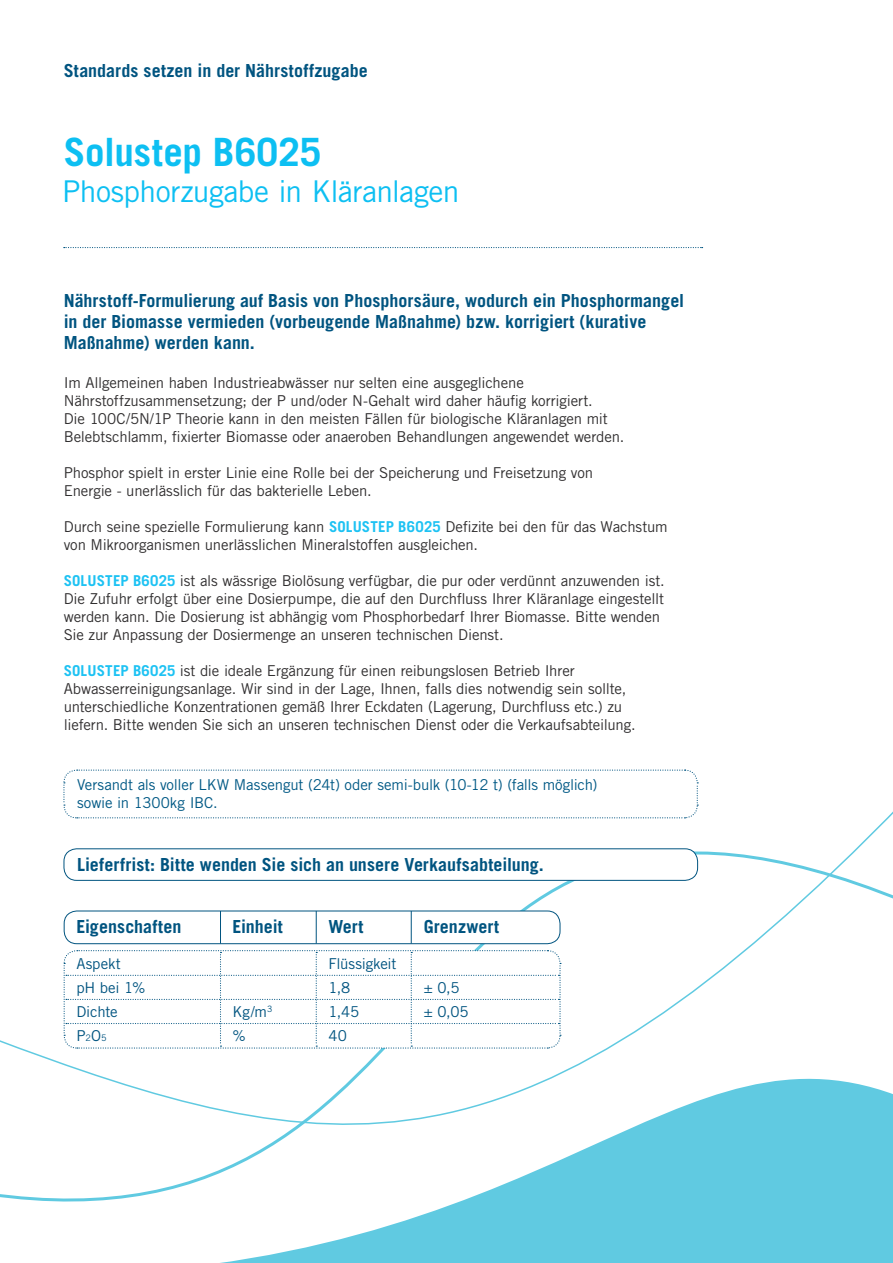
<style>
.page{position:relative;width:893px;height:1263px;background:#fff}
.page>*{position:absolute;margin:0;border:0;box-sizing:border-box;transform-origin:0 0}
.t1{font:700 39px "Trade Gothic LT Std";color:#0dbff2}
.t2{font:30px "Trade Gothic LT Std";letter-spacing:-.02em;color:#0dbff2}
.t3{font:700 18px/21px "Trade Gothic LT Std";color:#005480}
.t4{font:15px/18px "Trade Gothic LT Std";letter-spacing:-.01em;color:#312f30}
.t5{font:15px/18px "Trade Gothic LT Std";letter-spacing:-.01em;color:#005985}
.t6{font:15px/24px "Trade Gothic LT Std";letter-spacing:-.01em;color:#005480}
.s1{font-weight:700;color:#1dc2f3}
.s2{font-size:9px}
</style>
<div class="page">
<svg style="left:0;top:804px;width:893px;height:392px"></svg>
<svg style="left:33px;top:1003px;width:860px;height:260px"></svg>
<div style="left:64px;top:911px;width:496px;height:33px;background:#fff;border-radius:13px"></div>
<div style="left:64px;top:911px;width:496px;height:33px;border:1px solid #005480;border-radius:13px"></div>
<hr style="left:220px;top:911px;width:1px;height:32px;background:#005480">
<hr style="left:316px;top:911px;width:1px;height:32px;background:#005480">
<hr style="left:411px;top:911px;width:1px;height:32px;background:#005480">
<svg style="left:64px;top:247px;width:639px;height:1px"></svg>
<div style="left:64px;top:849px;width:634px;height:31px;background:#fff;border-radius:13px"></div>
<div style="left:64px;top:848px;width:634px;height:33px;border:1px solid #005480;border-radius:13px"></div>
<svg style="left:63px;top:769px;width:635px;height:50px"></svg>
<svg style="left:63px;top:949px;width:498px;height:100px"></svg>
<p class="t3" style="left:64px;top:60px;width:305px">Standards setzen in der Nährstoffzugabe</p>
<h1 class="t1" style="left:64px;top:128px;width:259px">Solustep B6025</h1>
<h2 class="t2" style="left:62px;top:173px;width:399px">Phosphorzugabe in Kläranlagen</h2>
<p class="t3" style="left:64px;top:290px;width:622px">Nährstoff-Formulierung auf Basis von Phosphorsäure, wodurch ein Phosphormangel in der Biomasse vermieden (vorbeugende Maßnahme) bzw. korrigiert (kurative<br>Maßnahme) werden kann.</p>
<p class="t4" style="left:64px;top:373px;width:562px">Im Allgemeinen haben Industrieabwässer nur selten eine ausgeglichene Nährstoffzusammensetzung; der P und/oder N-Gehalt wird daher häufig korrigiert.<br>Die 100C/5N/1P Theorie kann in den meisten Fällen für biologische Kläranlagen mit Belebtschlamm, fixierter Biomasse oder anaeroben Behandlungen angewendet werden.</p>
<p class="t4" style="left:64px;top:463px;width:531px">Phosphor spielt in erster Linie eine Rolle bei der Speicherung und Freisetzung von<br>Energie - unerlässlich für das bakterielle Leben.</p>
<p class="t4" style="left:64px;top:517px;width:605px">Durch seine spezielle Formulierung kann <span class="s1">SOLUSTEP B6025</span> Defizite bei den für das Wachstum von Mikroorganismen unerlässlichen Mineralstoffen ausgleichen.</p>
<p class="t4" style="left:64px;top:571px;width:603px"><span class="s1">SOLUSTEP B6025</span> ist als wässrige Biolösung verfügbar, die pur oder verdünnt anzuwenden ist.<br>Die Zufuhr erfolgt über eine Dosierpumpe, die auf den Durchfluss Ihrer Kläranlage eingestellt werden kann. Die Dosierung ist abhängig vom Phosphorbedarf Ihrer Biomasse. Bitte wenden Sie zur Anpassung der Dosiermenge an unseren technischen Dienst.</p>
<p class="t4" style="left:64px;top:661px;width:573px"><span class="s1">SOLUSTEP B6025</span> ist die ideale Ergänzung für einen reibungslosen Betrieb Ihrer Abwasserreinigungsanlage. Wir sind in der Lage, Ihnen, falls dies notwendig sein sollte, unterschiedliche Konzentrationen gemäß Ihrer Eckdaten (Lagerung, Durchfluss etc.) zu liefern. Bitte wenden Sie sich an unseren technischen Dienst oder die Verkaufsabteilung.</p>
<p class="t5" style="left:77px;top:775px;width:522px">Versandt als voller LKW Massengut (24t) oder semi-bulk (10-12 t) (falls möglich) sowie in 1300kg IBC.</p>
<p class="t3" style="left:77px;top:853px;width:468px">Lieferfrist: Bitte wenden Sie sich an unsere Verkaufsabteilung.</p>
<p class="t3" style="left:76px;top:916px;width:107px">Eigenschaften</p>
<p class="t3" style="left:232px;top:916px;width:52px">Einheit</p>
<p class="t3" style="left:328px;top:916px;width:37px">Wert</p>
<p class="t3" style="left:424px;top:916px;width:77px">Grenzwert</p>
<p class="t6" style="left:76px;top:951px;width:71px">Aspekt<br>pH bei 1%<br>Dichte<br>P<span class="s2">2</span>O<span class="s2">5</span></p>
<p class="t6" style="left:328px;top:951px;width:70px">Flüssigkeit<br>1,8<br>1,45<br>40</p>
<p class="t6" style="left:424px;top:975px;width:46px">± 0,5 ± 0,05</p>
<p class="t6" style="left:232px;top:999px;width:41px">Kg/m<sup>3 </sup>%</p>
</div>
